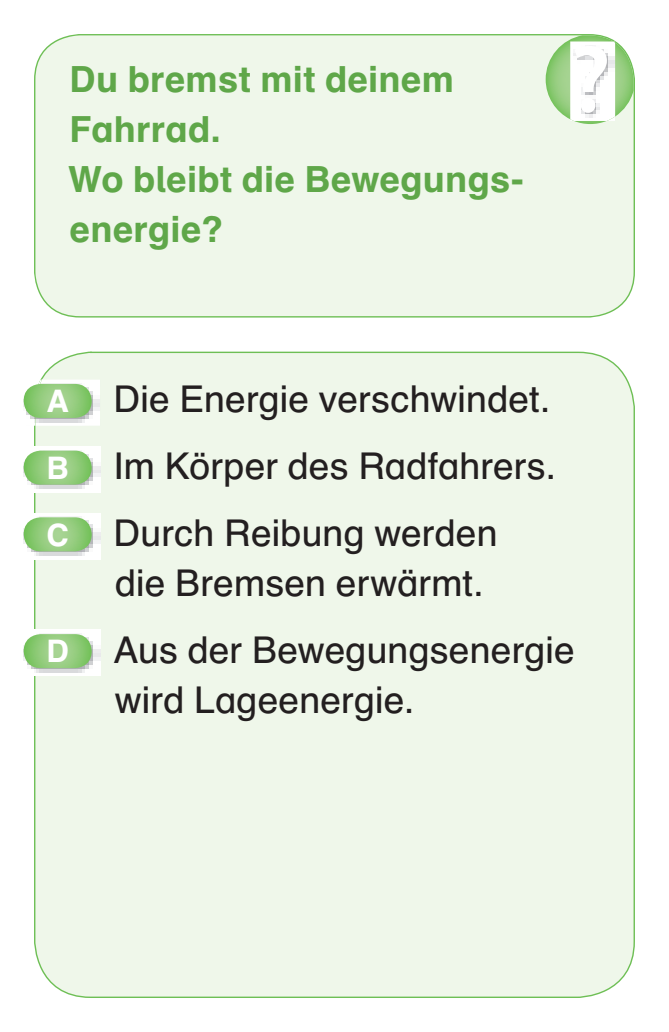
<style>
.page{position:relative;width:669px;height:1032px;background:#fff}
.page>*{position:absolute;margin:0;border:0;box-sizing:border-box;transform-origin:0 0}
.t1{font:36.8px/67.2px "Schulbuch Nord OT";letter-spacing:.005em;color:#231f20}
.t2{font:700 36px/50px "Schulbuch Nord OT";letter-spacing:.01em;color:#5fa749}
.t3{font:700 31.2px "Schulbuch Nord OT";color:#fff}
</style>
<div class="page">
<div style="left:34px;top:34px;width:601px;height:283px;background:#eff7ea"></div>
<div style="left:34px;top:351px;width:601px;height:647px;background:#eff7ea"></div>
<svg style="left:546px;top:35px;width:88px;height:89px"></svg>
<img style="left:23px;top:635px;width:11px;height:34px">
<img style="left:34px;top:630px;width:66px;height:46px">
<svg style="left:24px;top:634px;width:68px;height:34px;background:#91cb7b"></svg>
<img style="left:23px;top:518px;width:11px;height:34px">
<img style="left:34px;top:513px;width:66px;height:46px">
<svg style="left:24px;top:517px;width:68px;height:34px;background:#92cb7b"></svg>
<img style="left:23px;top:452px;width:11px;height:33px">
<img style="left:34px;top:446px;width:66px;height:46px">
<svg style="left:24px;top:451px;width:68px;height:34px;background:#91cb7b"></svg>
<img style="left:23px;top:385px;width:11px;height:34px">
<img style="left:42px;top:380px;width:58px;height:46px">
<img style="left:34px;top:380px;width:8px;height:46px">
<svg style="left:24px;top:384px;width:68px;height:34px;background:#91cb7a"></svg>
<p class="t2" style="left:68px;top:54px;width:457px">Du bremst mit deinem<br>Fahrrad.<br>Wo bleibt die Bewegungs&shy;energie?</p>
<p class="t3" style="left:46px;top:381px;width:24px">A</p>
<p class="t3" style="left:46px;top:448px;width:24px">B</p>
<p class="t3" style="left:47px;top:514px;width:24px">C</p>
<p class="t3" style="left:47px;top:631px;width:24px">D</p>
<p class="t1" style="left:113px;top:365px;width:444px">Die Energie verschwindet.<br>Im Körper des Radfahrers.<br>Durch Reibung werden</p>
<p class="t1" style="left:113px;top:549px;width:463px">die Bremsen erwärmt.<br>Aus der Bewegungsenergie</p>
<p class="t1" style="left:115px;top:666px;width:301px">wird Lageenergie.</p>
</div>
